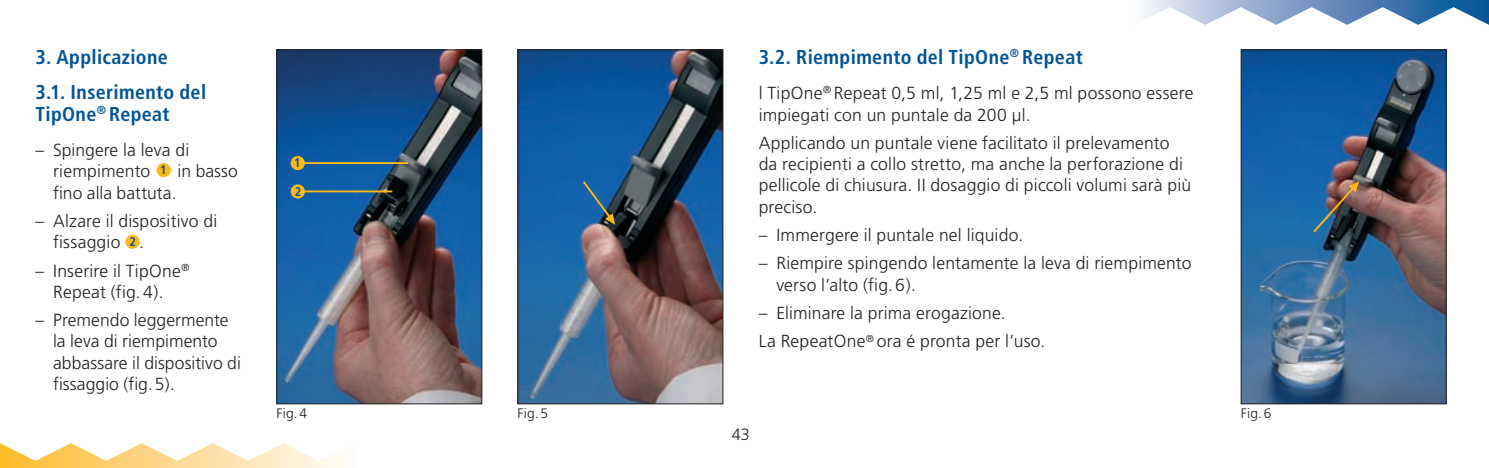
<style>
.page{position:relative;width:1489px;height:468px;background:#fff}
.page>*{position:absolute;margin:0;border:0;box-sizing:border-box;transform-origin:0 0}
.t1{font:700 condensed 20px/35.5px "Frutiger";letter-spacing:.02em;color:#005495}
.t2{font:300 17.5px/21.2px "Frutiger";letter-spacing:.01em;color:#231f20}
.t3{font:300 16.25px "Frutiger";color:#231f20}
.t4{font:300 13.75px "Frutiger";letter-spacing:.015em;color:#231f20}
.t5{font:700 condensed 12.5px "Frutiger";color:#005495}
</style>
<div class="page">
<svg style="left:1144px;top:0;width:344px;height:25px"></svg>
<svg style="left:0;top:443px;width:342px;height:25px"></svg>
<img style="left:278px;top:52px;width:202px;height:350px">
<div style="left:276px;top:50px;width:206px;height:354px;border:1px solid #231f20"></div>
<img style="left:519px;top:52px;width:202px;height:350px">
<div style="left:517px;top:50px;width:206px;height:354px;border:1px solid #231f20"></div>
<img style="left:1242px;top:52px;width:202px;height:350px">
<div style="left:1240px;top:50px;width:206px;height:354px;border:1px solid #231f20"></div>
<svg style="left:157px;top:163px;width:14px;height:14px"></svg>
<svg style="left:125px;top:235px;width:15px;height:14px"></svg>
<svg style="left:291px;top:156px;width:14px;height:14px"></svg>
<svg style="left:291px;top:184px;width:14px;height:14px"></svg>
<hr style="left:305px;top:190px;width:87px;height:2px;background:#fcb814">
<hr style="left:303px;top:162px;width:105px;height:2px;background:#fcb814">
<svg style="left:581px;top:179px;width:34px;height:46px;background:#2b6490"></svg>
<img style="left:1311px;top:181px;width:48px;height:53px">
<p class="t1" style="left:35px;top:39px;width:172px">3. Applicazione<br>3.1. Inserimento del</p>
<p class="t1" style="left:35px;top:96px;width:136px">TipOne<sup>®</sup> Repeat</p>
<p class="t2" style="left:53px;top:139px;width:138px;text-indent:-18px">– Spingere la leva di riempimento</p>
<p class="t2" style="left:177px;top:160px;width:62px">in basso</p>
<p class="t5" style="left:160px;top:162px;width:8px">1</p>
<p class="t2" style="left:53px;top:182px;width:125px">fino alla battuta.</p>
<p class="t2" style="left:53px;top:210px;width:166px;text-indent:-18px">– Alzare il dispositivo di fissaggio .</p>
<p class="t2" style="left:35px;top:260px;width:155px;text-align:center">– Inserire il TipOne<sup>®<br></sup>Repeat (fig. 4).</p>
<p class="t2" style="left:53px;top:309px;width:189px;text-indent:-18px">– Premendo leggermente la leva di riempimento abbassare il dispositivo di fissaggio (fig. 5).</p>
<p class="t5" style="left:129px;top:234px;width:8px">2</p>
<p class="t5" style="left:294px;top:155px;width:8px">1</p>
<p class="t5" style="left:295px;top:184px;width:8px">2</p>
<p class="t4" style="left:276px;top:406px;width:32px">Fig. 4</p>
<p class="t4" style="left:517px;top:406px;width:32px">Fig. 5</p>
<p class="t1" style="left:758px;top:39px;width:325px">3.2. Riempimento del TipOne<sup>®</sup> Repeat</p>
<p class="t2" style="left:758px;top:83px;width:436px">l TipOne<sup>®</sup> Repeat 0,5 ml, 1,25 ml e 2,5 ml possono essere impiegati con un puntale da 200 µl.</p>
<p class="t2" style="left:758px;top:132px;width:434px">Applicando un puntale viene facilitato il prelevamento da recipienti a collo stretto, ma anche la perforazione di pellicole di chiusura. II dosaggio di piccoli volumi sarà più preciso.</p>
<p class="t2" style="left:758px;top:224px;width:266px">– Immergere il puntale nel liquido.</p>
<p class="t2" style="left:776px;top:253px;width:416px;text-indent:-18px">– Riempire spingendo lentamente la leva di riempimento verso l’alto (fig. 6).</p>
<p class="t2" style="left:758px;top:299px;width:288px;line-height:28.2px">– Eliminare la prima erogazione.<br>La RepeatOne<sup>®</sup> ora é pronta per l’uso.</p>
<p class="t3" style="left:731px;top:425px;width:20px">43</p>
<p class="t4" style="left:1240px;top:406px;width:32px">Fig. 6</p>
</div>
